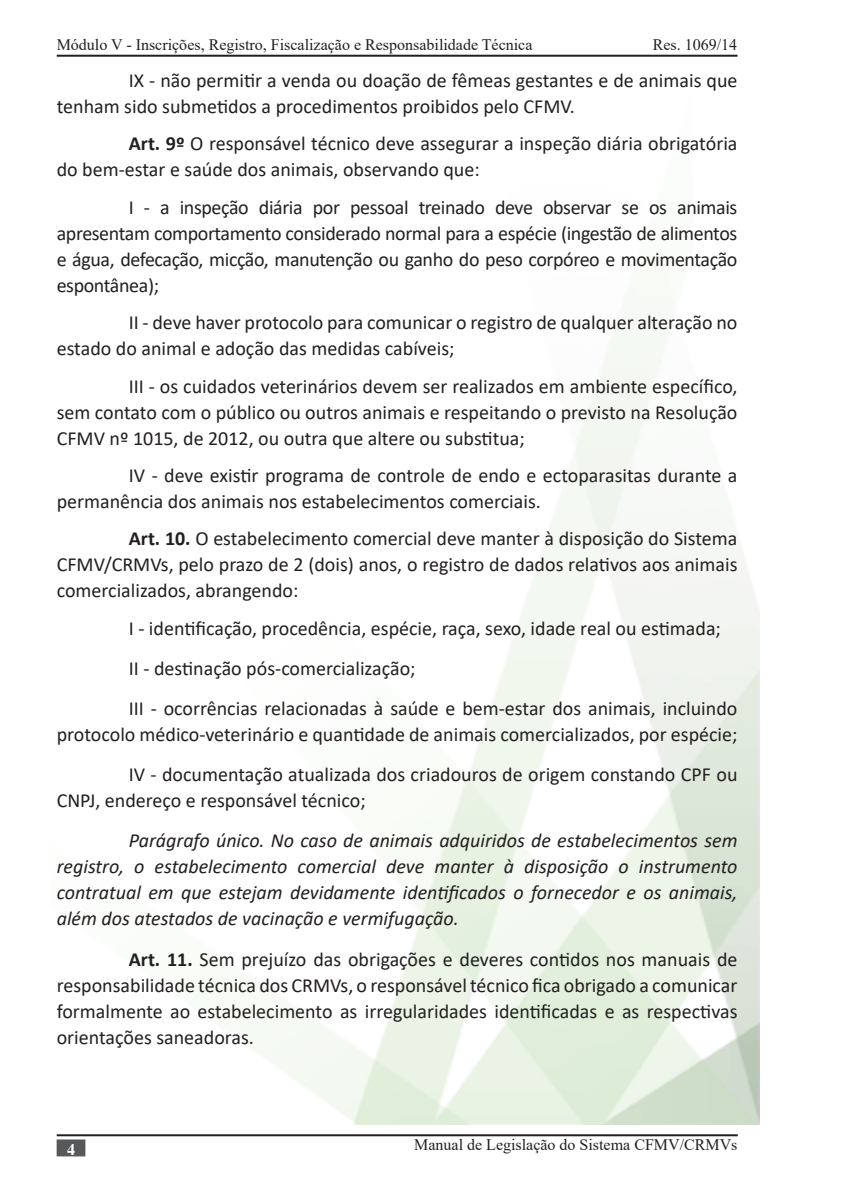
<style>
.page{position:relative;width:851px;height:1191px;background:#fff}
.page>*{position:absolute;margin:0;border:0;box-sizing:border-box;transform-origin:0 0}
.t1{font:20px/26px "Calibri";color:#231f20}
.t2{font:italic 20px/26px "Calibri";color:#231f20;text-align:justify}
.t3{font:16px "Times New Roman";color:#231f20}
.t4{font:700 16px "Times";color:#fff}
.s1{font-weight:700}
</style>
<div class="page">
<hr style="left:57px;top:1134px;width:680px;height:2px;background:#231f20">
<hr style="left:57px;top:55px;width:680px;height:2px;background:#231f20">
<div style="left:57px;top:1139px;width:28px;height:17px;background:#57585a;border:2px solid #57585a"></div>
<p class="t3" style="left:57px;top:34px;width:477px">Módulo V - Inscrições, Registro, Fiscalização e Responsabilidade Técnica</p>
<p class="t3" style="left:652px;top:34px;width:86px">Res. 1069/14</p>
<p class="t1" style="left:57px;top:67px;width:682px;text-indent:72px">IX - não permitir a venda ou doação de fêmeas gestantes e de animais que tenham sido submetidos a procedimentos proibidos pelo CFMV.</p>
<p class="t1" style="left:57px;top:130px;width:682px;text-indent:72px"><span class="s1">Art. 9º</span> O responsável técnico deve assegurar a inspeção diária obrigatória do bem-estar e saúde dos animais, observando que:</p>
<p class="t1" style="left:57px;top:194px;width:682px;text-align:justify;text-indent:72px">I - a inspeção diária por pessoal treinado deve observar se os animais apresentam comportamento considerado normal para a espécie (ingestão de alimentos e água, defecação, micção, manutenção ou ganho do peso corpóreo e movimentação espontânea);</p>
<p class="t1" style="left:57px;top:309px;width:682px;text-indent:72px">II - deve haver protocolo para comunicar o registro de qualquer alteração no estado do animal e adoção das medidas cabíveis;</p>
<p class="t1" style="left:57px;top:372px;width:682px;text-align:justify;text-indent:72px">III - os cuidados veterinários devem ser realizados em ambiente específico, sem contato com o público ou outros animais e respeitando o previsto na Resolução CFMV nº 1015, de 2012, ou outra que altere ou substitua;</p>
<p class="t1" style="left:57px;top:462px;width:682px;text-indent:72px">IV - deve existir programa de controle de endo e ectoparasitas durante a permanência dos animais nos estabelecimentos comerciais.</p>
<p class="t1" style="left:57px;top:525px;width:682px;text-align:justify;text-indent:72px"><span class="s1">Art. 10.</span> O estabelecimento comercial deve manter à disposição do Sistema CFMV/CRMVs, pelo prazo de 2 (dois) anos, o registro de dados relativos aos animais comercializados, abrangendo:</p>
<p class="t1" style="left:129px;top:614px;width:593px">I - identificação, procedência, espécie, raça, sexo, idade real ou estimada;</p>
<p class="t1" style="left:129px;top:654px;width:288px">II - destinação pós-comercialização;</p>
<p class="t1" style="left:57px;top:695px;width:682px;text-align:right">III - ocorrências relacionadas à saúde e bem-estar dos animais, incluindo protocolo médico-veterinário e quantidade de animais comercializados, por espécie;</p>
<p class="t1" style="left:57px;top:761px;width:682px;text-indent:72px">IV - documentação atualizada dos criadouros de origem constando CPF ou<br>CNPJ, endereço e responsável técnico;</p>
<p class="t2" style="left:57px;top:827px;width:682px;text-indent:72px">Parágrafo único. No caso de animais adquiridos de estabelecimentos sem registro, o estabelecimento comercial deve manter à disposição o instrumento contratual em que estejam devidamente identificados o fornecedor e os animais, além dos atestados de vacinação e vermifugação.</p>
<p class="t1" style="left:57px;top:945px;width:682px;text-align:justify;text-indent:72px"><span class="s1">Art. 11.</span> Sem prejuízo das obrigações e deveres contidos nos manuais de responsabilidade técnica dos CRMVs, o responsável técnico fica obrigado a comunicar formalmente ao estabelecimento as irregularidades identificadas e as respectivas orientações saneadoras.</p>
<p class="t4" style="left:67px;top:1139px;width:9px">4</p>
<p class="t3" style="left:414px;top:1133px;width:325px">Manual de Legislação do Sistema CFMV/CRMVs</p>
</div>
